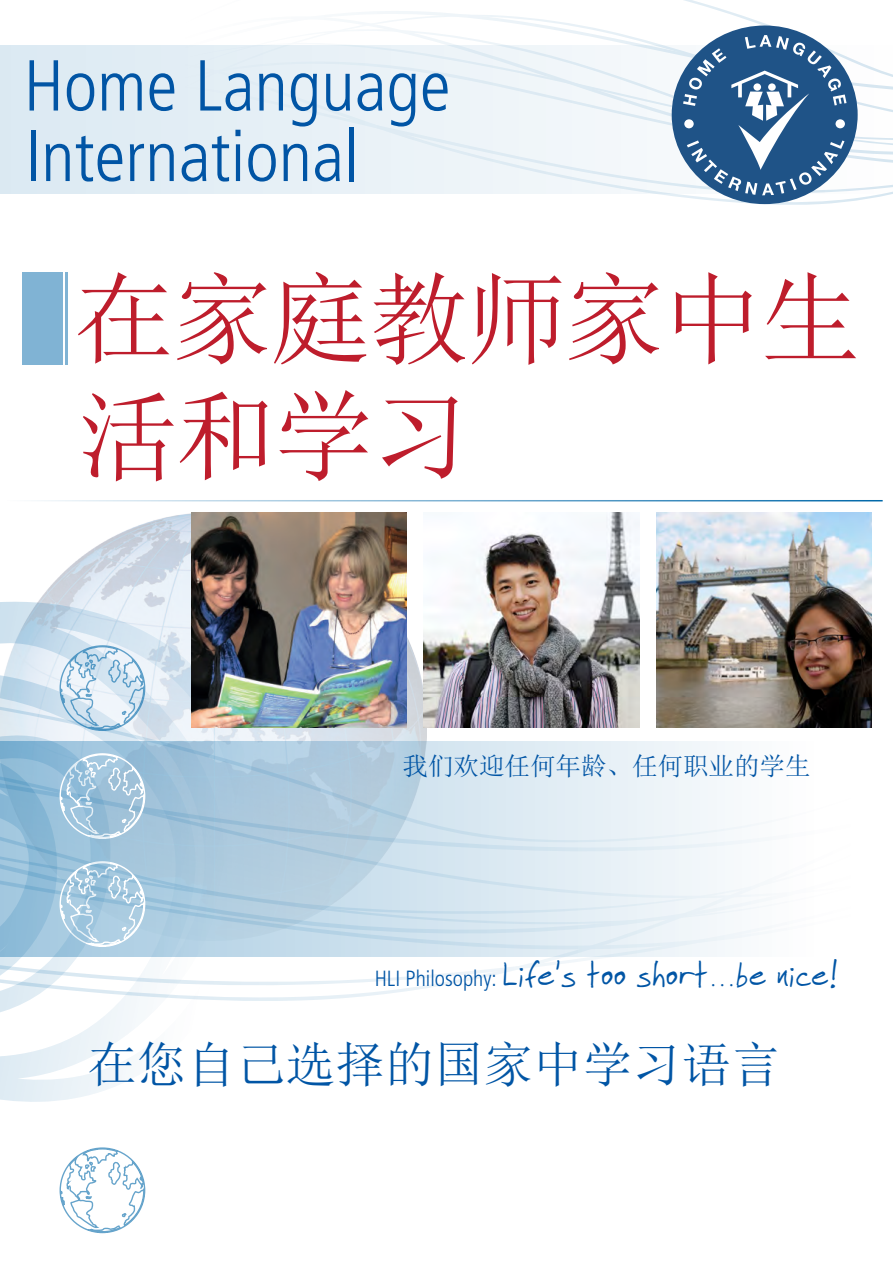
<style>
.page{position:relative;width:893px;height:1263px;background:#fff}
.page>*{position:absolute;margin:0;border:0;box-sizing:border-box;transform-origin:0 0}
.t1{font:100.5px/117px "Sim Sun";letter-spacing:-.025em;color:#be1d2c}
.t2{font:300 condensed 72px "Frutiger LT Std";color:#0155a5}
.t3{font:49.5px "Sim Sun";color:#0155a5}
.t4{font:36px "Faraco Hand";color:#0155a5}
.t5{font:25.5px "Sim Sun";color:#0155a5}
.s1{font-family:"Frutiger LT Std";font-weight:300;font-stretch:condensed;font-size:21.9px}
.s2{font-family:"Hypatia Sans Pro";font-weight:300;font-size:28.5px}
</style>
<div class="page">
<img style="left:42px;top:513px;width:382px;height:162px">
<svg style="left:263px;top:951px;width:462px;height:38px"></svg>
<svg style="left:263px;top:854px;width:506px;height:97px"></svg>
<svg style="left:263px;top:849px;width:462px;height:5px;background:#d3e3ed"></svg>
<svg style="left:263px;top:675px;width:506px;height:174px"></svg>
<svg style="left:0;top:597px;width:263px;height:505px"></svg>
<svg style="left:59px;top:1147px;width:87px;height:87px"></svg>
<hr style="left:6px;top:500px;width:877px;height:1px;background:#0068a9">
<svg style="left:358px;top:0;width:448px;height:45px"></svg>
<svg style="left:0;top:45px;width:893px;height:149px;fill:#e8f1f7"></svg>
<div style="left:672px;top:26px;width:186px;height:178px;background:#1f5387;border-radius:50%"></div>
<svg style="left:683px;top:35px;width:163px;height:160px"></svg>
<div style="left:22px;top:272px;width:41px;height:92px;background:#80b3d4"></div>
<hr style="left:65px;top:272px;width:3px;height:92px;background:#0068a9">
<img style="left:424px;top:512px;width:215px;height:215px">
<img style="left:191px;top:512px;width:216px;height:216px">
<img style="left:656px;top:512px;width:216px;height:216px">
<p class="t2" style="left:24px;top:45px;width:428px">Home Language</p>
<p class="t2" style="left:25px;top:115px;width:335px">International</p>
<p class="t1" style="left:74px;top:260px;width:788px">在家庭教师家中生活和学习</p>
<p class="t5" style="left:403px;top:753px;width:409px">我们欢迎任何年龄、任何职业的学生</p>
<p class="t4" style="left:375px;top:952px;width:465px"><span class="s1">HLI Philosophy:</span> Life’s too short<span class="s2">…</span>be nice!</p>
<p class="t3" style="left:88px;top:1040px;width:694px">在您自己选择的国家中学习语言</p>
</div>
